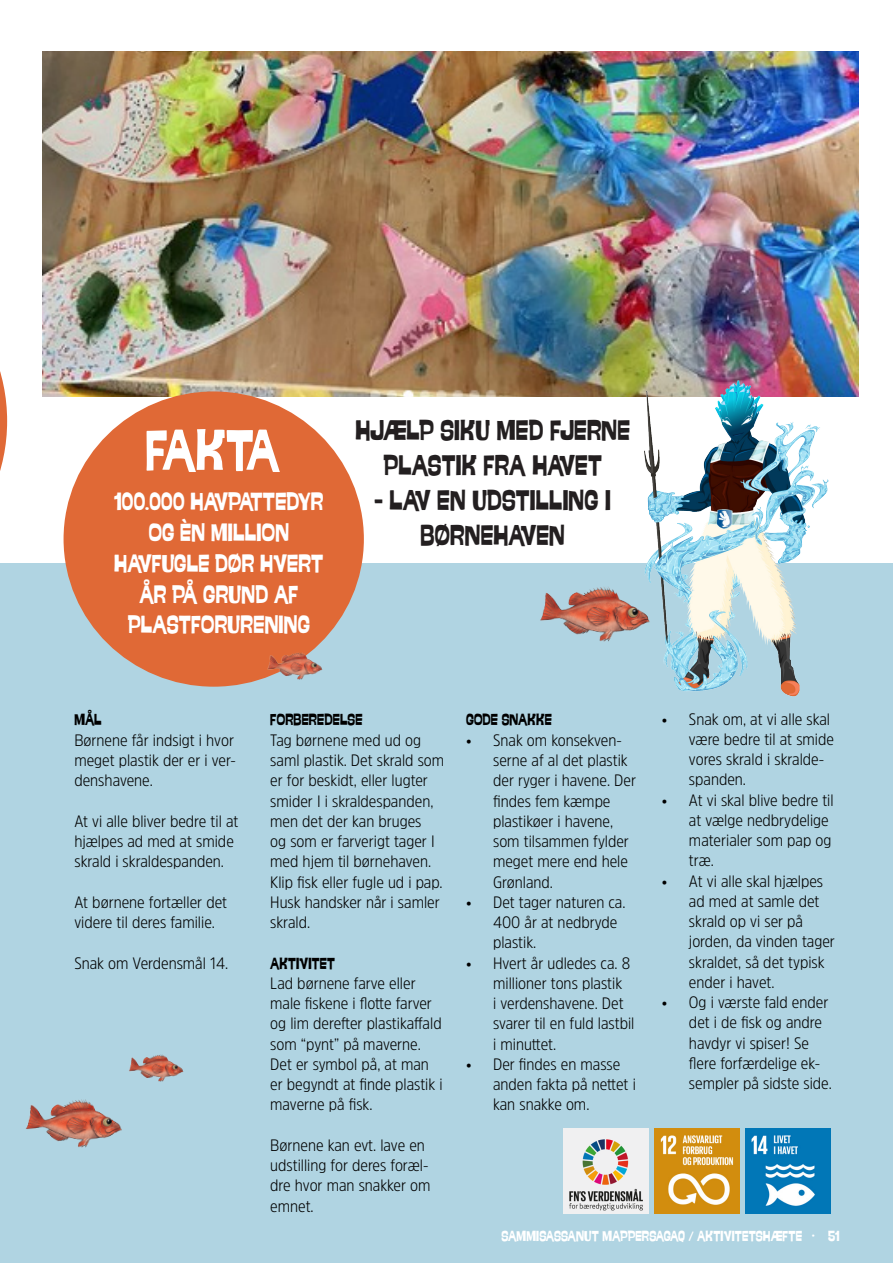
<style>
.page{position:relative;width:893px;height:1263px;background:#fff}
.page>*{position:absolute;margin:0;border:0;box-sizing:border-box;transform-origin:0 0}
.t1{font:58.5px "Swung Note";letter-spacing:-.05em;color:#fff}
.t2{font:29.25px/35.1px "Swung Note";color:#231f20;text-align:center}
.t3{font:25.65px/30.8px "Swung Note";color:#fff;text-align:center}
.t4{font:300 16.5px/20.2px "Amsi Pro Narw";color:#000}
.t5{font:16.5px "Swung Note";color:#000}
.t6{font:15px "Swung Note";color:#fff}
</style>
<div class="page">
<div style="left:0;top:563px;width:893px;height:700px;background:#b0d4e2"></div>
<img style="left:43px;top:52px;width:816px;height:344px">
<svg style="left:0;top:371px;width:7px;height:100px"></svg>
<img style="left:540px;top:587px;width:81px;height:55px">
<img style="left:129px;top:1054px;width:55px;height:28px">
<img style="left:26px;top:1099px;width:96px;height:49px">
<div style="left:64px;top:391px;width:300px;height:296px;background:#e06936;border-radius:50%"></div>
<img style="left:621px;top:369px;width:238px;height:328px">
<img style="left:258px;top:650px;width:65px;height:30px">
<img style="left:655px;top:1129px;width:85px;height:85px">
<img style="left:564px;top:1129px;width:85px;height:85px">
<img style="left:746px;top:1129px;width:85px;height:85px">
<p class="t1" style="left:145px;top:415px;width:136px">FAKTA</p>
<p class="t3" style="left:114px;top:485px;width:211px">100.000 HAVPATTEDYR<br>OG ÈN MILLION</p>
<p class="t3" style="left:114px;top:547px;width:211px">HAVFUGLE DØR HVERT<br>ÅR PÅ GRUND AF</p>
<p class="t3" style="left:128px;top:608px;width:184px">PLASTFORURENING</p>
<p class="t2" style="left:355px;top:412px;width:276px">HJÆLP SIKU MED FJERNE<br>PLASTIK FRA HAVET</p>
<p class="t2" style="left:375px;top:482px;width:238px">- LAV EN UDSTILLING I</p>
<p class="t2" style="left:421px;top:517px;width:146px">BØRNEHAVEN</p>
<p class="t5" style="left:74px;top:710px;width:29px">MÅL</p>
<p class="t4" style="left:74px;top:729px;width:163px">Børnene får indsigt i hvor meget plastik der er i ver&shy;denshavene.</p>
<p class="t4" style="left:74px;top:810px;width:166px">At vi alle bliver bedre til at hjælpes ad med at smide skrald i skraldespanden.</p>
<p class="t4" style="left:74px;top:891px;width:154px">At børnene fortæller det videre til deres familie.</p>
<p class="t4" style="left:74px;top:952px;width:155px">Snak om Verdensmål 14.</p>
<p class="t5" style="left:270px;top:710px;width:94px">FORBEREDELSE</p>
<p class="t4" style="left:270px;top:729px;width:175px">Tag børnene med ud og saml plastik. Det skrald som er for beskidt, eller lugter smider I i skraldespanden, men det der kan bruges<br>og som er farverigt tager I med hjem til børnehaven.<br>Klip fisk eller fugle ud i pap.<br>Husk handsker når i samler skrald.</p>
<p class="t5" style="left:270px;top:953px;width:66px">AKTIVITET</p>
<p class="t4" style="left:270px;top:972px;width:174px">Lad børnene farve eller male fiskene i flotte farver og lim derefter plastikaffald som “pynt” på maverne.<br>Det er symbol på, at man er begyndt at finde plastik i maverne på fisk.</p>
<p class="t4" style="left:270px;top:1134px;width:162px">Børnene kan evt. lave en udstilling for deres foræl&shy;dre hvor man snakker om emnet.</p>
<p class="t5" style="left:466px;top:710px;width:87px">GODE SNAKKE</p>
<p class="t4" style="left:493px;top:729px;width:144px;text-indent:-27px">• Snak om konsekven&shy;serne af al det plastik der ryger i havene. Der findes fem kæmpe plastikøer i havene, som tilsammen fylder meget mere end hele<br>Grønland.</p>
<p class="t4" style="left:493px;top:891px;width:134px;text-indent:-27px">• Det tager naturen ca.<br>400 år at nedbryde plastik.</p>
<p class="t4" style="left:493px;top:952px;width:143px;text-indent:-27px">• Hvert år udledes ca. 8 millioner tons plastik<br>i verdenshavene. Det svarer til en fuld lastbil i minuttet.</p>
<p class="t4" style="left:493px;top:1053px;width:144px;text-indent:-27px">• Der findes en masse anden fakta på nettet i kan snakke om.</p>
<p class="t4" style="left:689px;top:708px;width:147px;text-indent:-27px">• Snak om, at vi alle skal være bedre til at smide vores skrald i skralde&shy;spanden.</p>
<p class="t4" style="left:689px;top:789px;width:146px;text-indent:-27px">• At vi skal blive bedre til at vælge nedbrydelige materialer som pap og træ.</p>
<p class="t4" style="left:689px;top:870px;width:147px;text-indent:-27px">• At vi alle skal hjælpes ad med at samle det skrald op vi ser på jorden, da vinden tager skraldet, så det typisk ender i havet.</p>
<p class="t4" style="left:689px;top:992px;width:144px;text-indent:-27px">• Og i værste fald ender det i de fisk og andre havdyr vi spiser! Se flere forfærdelige ek&shy;sempler på sidste side.</p>
<p class="t6" style="left:502px;top:1227px;width:340px">SAMMISASSANUT MAPPERSAGAQ / AKTIVITETSHÆFTE <sup>•</sup> 51</p>
</div>
